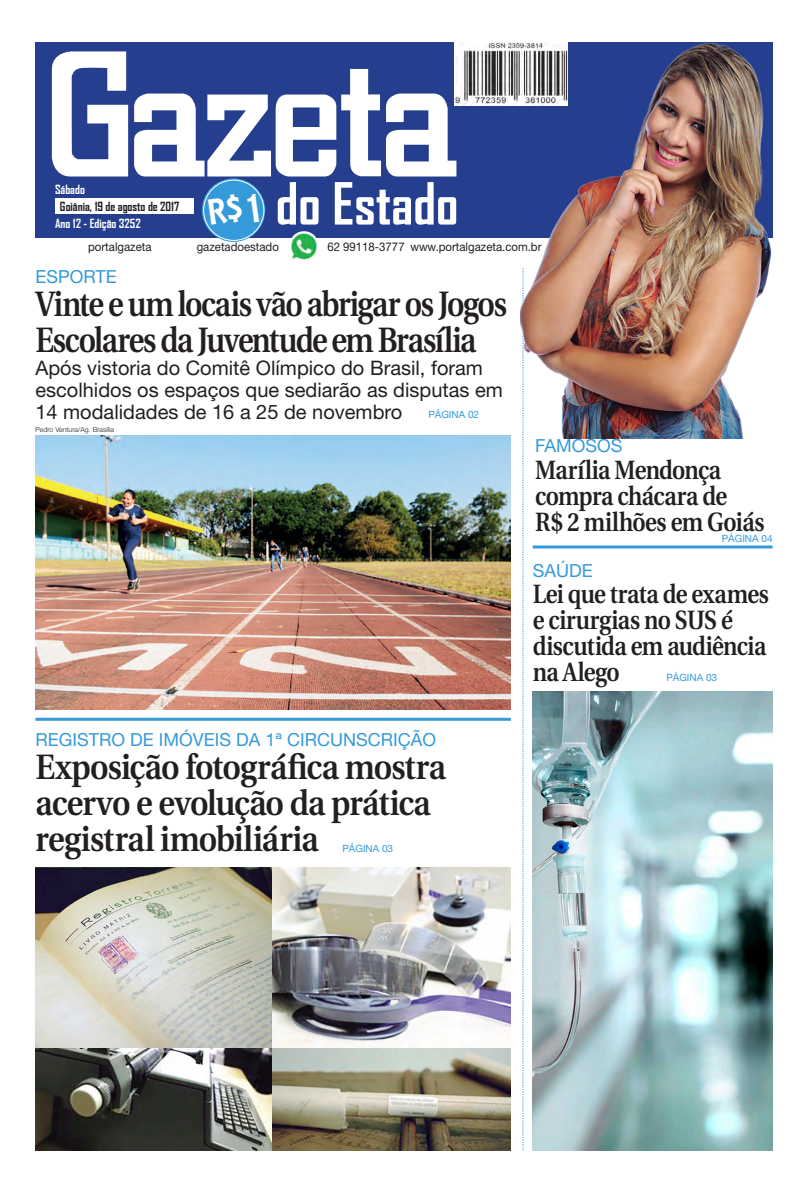
<style>
.page{position:relative;width:808px;height:1191px;background:#fff}
.page>*{position:absolute;margin:0;border:0;box-sizing:border-box;transform-origin:0 0}
.t1{font:700 55.6px "Agency FB";color:#fff}
.Manchete{font:600 35.2px/36px "Utopia";letter-spacing:-.035em;color:#231f20;scale:.91 1}
.Manchete-2{font:600 35.2px/36px "Utopia";letter-spacing:-.035em;color:#231f20;scale:.85 1}
.Manchete-3{font:600 26.4px/26px "Utopia";letter-spacing:-.025em;color:#231f20;scale:.86 1}
.Olho{font:20px/22px "Helvetica Neue";color:#231f20}
.Retranca{font:18px "Helvetica Neue";color:#349ada}
.t2{font:700 12.1px "Agency FB";color:#231f20}
.t3{font:700 12.1px "Agency FB";color:#fff}
.t4{font:12px "Helvetica Neue";color:#231f20;scale:.95 1}
.Retranca-2{font:10px "Helvetica Neue";color:#349ada}
.Crédito_Fotógrafo{font:300 7px "Helvetica Neue";color:#231f20}
</style>
<div class="page">
<svg style="left:523px;top:439px;width:1px;height:711px"></svg>
<div style="left:35px;top:43px;width:737px;height:195px;background:#253f8e"></div>
<svg style="left:52px;top:51px;width:76px;height:125px"></svg>
<svg style="left:134px;top:69px;width:322px;height:107px"></svg>
<img style="left:290px;top:231px;width:28px;height:29px">
<div style="left:55px;top:198px;width:138px;height:16px;background:#fff"></div>
<img style="left:454px;top:43px;width:66px;height:63px">
<svg style="left:202px;top:178px;width:63px;height:64px"></svg>
<div style="left:203px;top:180px;width:61px;height:61px;border:1px solid #fff;border-radius:50%"></div>
<hr style="left:533px;top:545px;width:239px;height:3px;background:#349ada">
<hr style="left:35px;top:718px;width:476px;height:3px;background:#349ada">
<img style="left:520px;top:43px;width:252px;height:395px">
<img style="left:35px;top:435px;width:475px;height:274px">
<img style="left:35px;top:867px;width:475px;height:283px">
<img style="left:533px;top:692px;width:239px;height:458px">
<div style="left:208px;top:194px;width:51px;height:31px;background:#349ada"></div>
<p class="t3" style="left:55px;top:182px;width:31px">Sábado</p>
<p class="t2" style="left:60px;top:199px;width:121px">Goiânia, 19 de agosto de 2017</p>
<p class="t3" style="left:55px;top:216px;width:87px">Ano 12 - Edição 3252</p>
<p class="t1" style="left:276px;top:169px;width:184px">do Estado</p>
<p class="t4" style="left:88px;top:240px;width:68px">portalgazeta</p>
<p class="t4" style="left:197px;top:240px;width:88px">gazetadoestado</p>
<p class="t4" style="left:327px;top:239px;width:83px">62 99118-3777</p>
<p class="t4" style="left:410px;top:239px;width:139px">www.portalgazeta.com.br</p>
<p class="Retranca" style="left:35px;top:266px;width:83px">ESPORTE</p>
<p class="Manchete-2" style="left:35px;top:286px;width:556px">Vinte e um locais vão abrigar os Jogos<br>Escolares da Juventude em Brasília</p>
<p class="Olho" style="left:35px;top:356px;width:469px">Após vistoria do Comitê Olímpico do Brasil, foram escolhidos os espaços que sediarão as disputas em<br>14 modalidades de 16 a 25 de novembro</p>
<p class="Retranca-2" style="left:428px;top:409px;width:52px">PÁGINA 02</p>
<p class="Crédito_Fotógrafo" style="left:35px;top:425px;width:80px">Pedro Ventura/Ag. Brasília</p>
<p class="Retranca" style="left:35px;top:729px;width:402px">REGISTRO DE IMÓVEIS DA 1ª CIRCUNSCRIÇÃO</p>
<p class="Manchete" style="left:35px;top:750px;width:453px">Exposição fotográfica mostra acervo e evolução da prática registral imobiliária</p>
<p class="Retranca-2" style="left:342px;top:842px;width:52px">PÁGINA 03</p>
<p class="Retranca" style="left:535px;top:435px;width:89px">FAMOSOS</p>
<p class="Manchete-3" style="left:535px;top:457px;width:225px">Marília Mendonça compra chácara de</p>
<p class="Manchete-3" style="left:535px;top:509px;width:268px">R$ 2 milhões em Goiás</p>
<p class="Retranca" style="left:533px;top:559px;width:61px">SAÚDE</p>
<p class="Manchete-3" style="left:533px;top:581px;width:276px">Lei que trata de exames e cirurgias no SUS é discutida em audiência na Alego</p>
<p class="Retranca-2" style="left:722px;top:532px;width:52px">PÁGINA 04</p>
<p class="Retranca-2" style="left:666px;top:672px;width:52px">PÁGINA 03</p>
</div>
